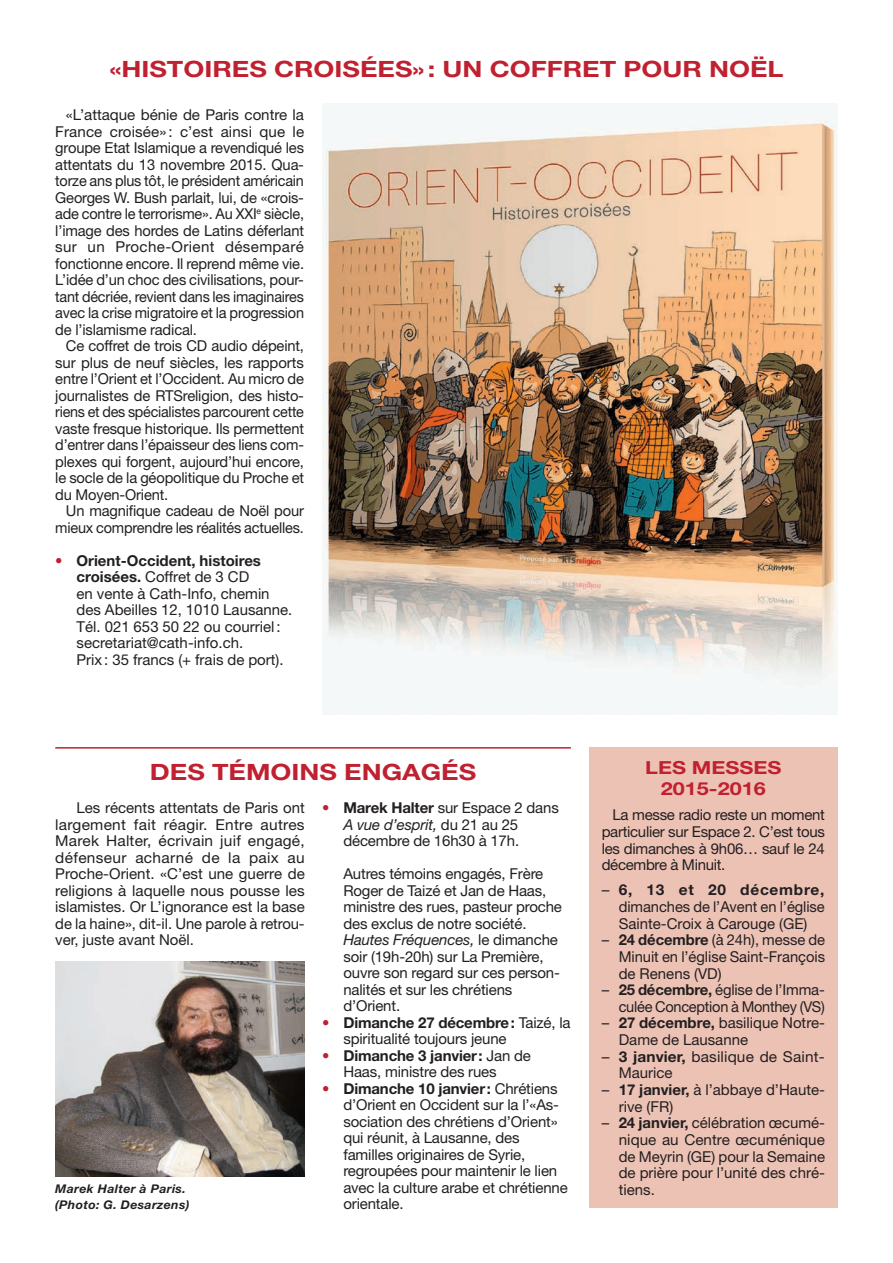
<style>
.page{position:relative;width:893px;height:1263px;background:#fff}
.page>*{position:absolute;margin:0;border:0;box-sizing:border-box;transform-origin:0 0}
.t1{font:700 22.5px "Helvetica Neue";color:#c0202f;scale:1.2 1}
.t2{font:700 18px/21.1px "Helvetica Neue";color:#c0202f;text-align:center;scale:1.2 1}
.t3{font:15px/16.5px "Helvetica Neue";letter-spacing:-.01em;color:#231f20}
.t4{font:italic 700 12px "Helvetica Neue";letter-spacing:.03em;color:#231f20}
.s1{font-weight:700;color:#c0202f}
.s2{font-weight:700}
.s3{font-style:italic}
</style>
<div class="page">
<hr style="left:55px;top:747px;width:516px;height:2px;background:#c0202f">
<img style="left:322px;top:113px;width:516px;height:601px">
<img style="left:55px;top:962px;width:249px;height:214px">
<div style="left:589px;top:747px;width:249px;height:461px;background:#ecc2b5"></div>
<h1 class="t1" style="left:109px;top:55px;width:563px">«HISTOIRES CROISÉES» : UN COFFRET POUR NOËL</h1>
<p class="t3" style="left:55px;top:106px;width:250px;text-align:justify;text-indent:11px">«L’attaque bénie de Paris contre la France croisée» : c’est ainsi que le groupe Etat Islamique a revendiqué les attentats du 13 novembre 2015. Qua&shy;torze ans plus tôt, le président américain Georges W. Bush parlait, lui, de «crois&shy;ade contre le terrorisme». Au XXI<sup>e</sup> siècle, l’image des hordes de Latins déferlant sur un Proche-Orient désemparé fonctionne encore. Il reprend même vie.<br>L’idée d’un choc des civilisations, pour&shy;tant décriée, revient dans les imaginaires avec la crise migratoire et la progression de l’islamisme radical.</p>
<p class="t3" style="left:55px;top:337px;width:250px;text-align:justify;text-indent:11px">Ce coffret de trois CD audio dépeint, sur plus de neuf siècles, les rapports entre l’Orient et l’Occident. Au micro de journalistes de RTSreligion, des histo&shy;riens et des spécialistes parcourent cette vaste fresque historique. Ils permettent d’entrer dans l’épaisseur des liens com&shy;plexes qui forgent, aujourd’hui encore, le socle de la géopolitique du Proche et du Moyen-Orient.</p>
<p class="t3" style="left:55px;top:502px;width:250px;text-align:right">Un magnifique cadeau de Noël pour mieux comprendre les réalités actuelles.</p>
<p class="t3" style="left:77px;top:552px;width:217px;text-indent:-21px"><span class="s1">•</span> <span class="s2">Orient-Occident, histoires croisées.</span> Coffret de 3 CD<br>en vente à Cath-Info, chemin des Abeilles 12, 1010 Lausanne.<br>Tél. 021 653 50 22 ou courriel: secretariat@cath-info.ch.<br>Prix: 35 francs (+ frais de port).</p>
<h1 class="t1" style="left:150px;top:758px;width:273px">DES TÉMOINS ENGAGÉS</h1>
<p class="t3" style="left:343px;top:799px;width:217px;text-indent:-21px"><span class="s1">•</span> <span class="s2">Marek Halter</span> sur Espace 2 dans<br><span class="s3">A vue d’esprit,</span> du 21 au 25 décembre de 16h30 à 17h.</p>
<p class="t3" style="left:343px;top:865px;width:220px">Autres témoins engagés, Frère<br>Roger de Taizé et Jan de Haas, ministre des rues, pasteur proche des exclus de notre société.<br><span class="s3">Hautes Fréquences,</span> le dimanche soir (19h-20h) sur La Première, ouvre son regard sur ces person&shy;nalités et sur les chrétiens d’Orient.</p>
<p class="t3" style="left:343px;top:1014px;width:229px;text-indent:-21px"><span class="s1">•</span> <span class="s2">Dimanche 27 décembre:</span> Taizé, la spiritualité toujours jeune</p>
<p class="t3" style="left:343px;top:1047px;width:189px;text-indent:-21px"><span class="s1">•</span> <span class="s2">Dimanche 3 janvier:</span> Jan de<br>Haas, ministre des rues</p>
<p class="t3" style="left:343px;top:1080px;width:226px;text-indent:-21px"><span class="s1">•</span> <span class="s2">Dimanche 10 janvier:</span> Chrétiens d’Orient en Occident sur la l’«As&shy;sociation des chrétiens d’Orient» qui réunit, à Lausanne, des familles originaires de Syrie, regroupées pour maintenir le lien avec la culture arabe et chrétienne orientale.</p>
<p class="t2" style="left:645px;top:756px;width:115px">LES MESSES<br>2015-2016</p>
<p class="t3" style="left:602px;top:806px;width:225px;text-align:justify;text-indent:11px">La messe radio reste un moment particulier sur Espace 2. C’est tous les dimanches à 9h06… sauf le 24 décembre à Minuit.</p>
<p class="t3" style="left:619px;top:881px;width:208px;text-align:justify;text-indent:-17px">– <span class="s2">6, 13 et 20 décembre, </span>dimanches de l’Avent en l’église Sainte-Croix à Carouge (GE)</p>
<p class="t3" style="left:619px;top:931px;width:208px;text-align:justify;text-indent:-17px">– <span class="s2">24 décembre</span> (à 24h), messe de Minuit en l’église Saint-François de Renens (VD)</p>
<p class="t3" style="left:602px;top:981px;width:225px;text-align:right">– <span class="s2">25 décembre,</span> église de l’Imma&shy;culée Conception à Monthey (VS)</p>
<p class="t3" style="left:619px;top:1015px;width:208px;text-indent:-17px">– <span class="s2">27 décembre,</span> basilique Notre-<br>Dame de Lausanne</p>
<p class="t3" style="left:619px;top:1048px;width:207px;text-indent:-17px">– <span class="s2">3 janvier,</span> basilique de Saint-<br>Maurice</p>
<p class="t3" style="left:619px;top:1081px;width:208px;text-indent:-17px">– <span class="s2">17 janvier,</span> à l’abbaye d’Haute&shy;rive (FR)</p>
<p class="t3" style="left:619px;top:1114px;width:208px;text-align:justify;text-indent:-17px">– <span class="s2">24 janvier,</span> célébration œcumé&shy;nique au Centre œcuménique de Meyrin (GE) pour la Semaine de prière pour l’unité des chré-</p>
<p class="t3" style="left:55px;top:799px;width:251px;text-align:justify;text-indent:21px">Les récents attentats de Paris ont largement fait réagir. Entre autres Marek Halter, écrivain juif engagé, défenseur acharné de la paix au Proche-Orient. «C’est une guerre de religions à laquelle nous pousse les islamistes. Or L’ignorance est la base de la haine», dit-il. Une parole à retrou&shy;ver, juste avant Noël.</p>
<p class="t4" style="left:55px;top:1181px;width:132px">Marek Halter à Paris.</p>
<p class="t3" style="left:619px;top:1181px;width:38px">tiens.</p>
<p class="t4" style="left:55px;top:1197px;width:136px">(Photo: G. Desarzens)</p>
</div>
